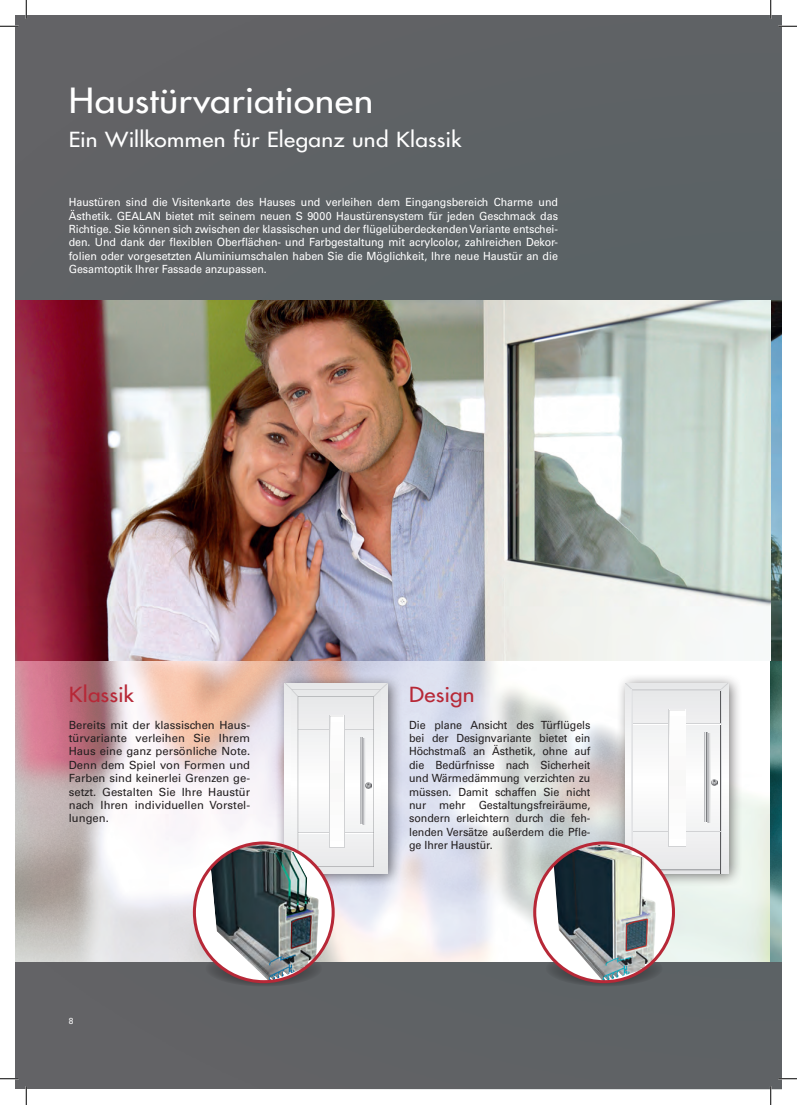
<style>
.page{position:relative;width:797px;height:1105px;background:#fff}
.page>*{position:absolute;margin:0;border:0;box-sizing:border-box;transform-origin:0 0}
.t1{font:33.75px "Futura LT";letter-spacing:.005em;color:#fff;scale:1.11 1}
.t2{font:20.25px "Futura LT";letter-spacing:.01em;color:#fff;scale:1.11 1}
.t3{font:20.25px "Futura LT";letter-spacing:.01em;color:#b72837;scale:1.11 1}
.t4{font:11.25px/13.4px "Univers LT";letter-spacing:-.005em;color:#fff;text-align:justify;scale:.95 1}
.t5{font:11.25px/13.4px "Univers LT";letter-spacing:-.005em;color:#231f20;text-align:justify;scale:.95 1}
.t6{font:11.25px/13.4px "Univers LT";letter-spacing:-.005em;color:#231f20;text-align:justify}
.t7{font:8.75px "Univers LT";color:#fff;scale:.95 1}
</style>
<div class="page">
<div style="left:16px;top:16px;width:765px;height:1073px;background:#5f6265"></div>
<img style="left:16px;top:300px;width:765px;height:362px">
<svg style="left:545px;top:962px;width:117px;height:24px"></svg>
<svg style="left:205px;top:962px;width:117px;height:24px"></svg>
<svg style="left:16px;top:662px;width:754px;height:300px"></svg>
<img style="left:770px;top:662px;width:11px;height:300px">
<div style="left:275px;top:674px;width:127px;height:214px;background:#231f20;opacity:.6"></div>
<svg style="left:285px;top:683px;width:103px;height:190px"></svg>
<svg style="left:194px;top:843px;width:139px;height:139px"></svg>
<img style="left:209px;top:843px;width:110px;height:139px">
<div style="left:193px;top:841px;width:142px;height:142px;border:3px solid #b72837;border-radius:50%"></div>
<div style="left:616px;top:674px;width:126px;height:214px;background:#231f20;opacity:.6"></div>
<svg style="left:625px;top:683px;width:103px;height:190px"></svg>
<svg style="left:625px;top:683px;width:7px;height:7px"></svg>
<svg style="left:720px;top:683px;width:8px;height:7px"></svg>
<div style="left:632px;top:690px;width:89px;height:183px;background:#f2f3f4"></div>
<svg style="left:706px;top:734px;width:4px;height:88px"></svg>
<svg style="left:704px;top:732px;width:3px;height:89px"></svg>
<svg style="left:658px;top:869px;width:62px;height:4px"></svg>
<hr style="left:631px;top:690px;width:1px;height:183px;background:#e6e7e9">
<hr style="left:720px;top:690px;width:1px;height:183px;background:#59595c">
<hr style="left:632px;top:690px;width:88px;height:1px;background:#d9dadc">
<hr style="left:632px;top:724px;width:88px;height:1px;background:#fff">
<hr style="left:632px;top:723px;width:88px;height:1px;background:#d1d2d4">
<hr style="left:632px;top:831px;width:88px;height:1px;background:#d1d2d4">
<svg style="left:668px;top:709px;width:18px;height:138px"></svg>
<div style="left:669px;top:710px;width:16px;height:136px;background:#fbfbfa"></div>
<svg style="left:669px;top:710px;width:16px;height:17px"></svg>
<svg style="left:711px;top:779px;width:6px;height:6px"></svg>
<div style="left:534px;top:843px;width:139px;height:139px;background:#fff;border-radius:50%"></div>
<img style="left:553px;top:844px;width:103px;height:138px">
<div style="left:533px;top:841px;width:142px;height:142px;border:3px solid #b72837;border-radius:50%"></div>
<svg style="left:0;top:25px;width:19px;height:2px"></svg>
<svg style="left:778px;top:25px;width:19px;height:2px"></svg>
<svg style="left:0;top:1078px;width:19px;height:1px"></svg>
<svg style="left:778px;top:1078px;width:19px;height:1px"></svg>
<svg style="left:25px;top:0;width:2px;height:19px"></svg>
<svg style="left:25px;top:1086px;width:2px;height:19px"></svg>
<svg style="left:770px;top:0;width:1px;height:19px"></svg>
<svg style="left:770px;top:1086px;width:1px;height:19px"></svg>
<h1 class="t1" style="left:69px;top:78px;width:276px">Haustürvariationen</h1>
<h2 class="t2" style="left:69px;top:126px;width:355px">Ein Willkommen für Eleganz und Klassik</h2>
<p class="t4" style="left:69px;top:196px;width:516px">Haustüren sind die Visitenkarte des Hauses und verleihen dem Eingangsbereich Charme und Ästhetik. GEALAN bietet mit seinem neuen S 9000 Haustürensystem für jeden Geschmack das Richtige. Sie können sich zwischen der klassischen und der flügelüberdeckenden Variante entschei&shy;den. Und dank der flexiblen Oberflächen- und Farbgestaltung mit acrylcolor, zahlreichen Dekor&shy;folien oder vorgesetzten Aluminiumschalen haben Sie die Möglichkeit, Ihre neue Haustür an die Gesamtoptik Ihrer Fassade anzupassen.</p>
<h2 class="t3" style="left:69px;top:681px;width:60px">Klassik</h2>
<p class="t6" style="left:69px;top:718px;width:183px">Bereits mit der klassischen Haus&shy;türvariante verleihen Sie Ihrem Haus eine ganz persönliche Note.<br>Denn dem Spiel von Formen und Farben sind keinerlei Grenzen ge&shy;setzt. Gestalten Sie Ihre Haustür nach Ihren individuellen Vorstel&shy;lungen.</p>
<p class="t7" style="left:69px;top:1015px;width:6px">8</p>
<h2 class="t3" style="left:409px;top:681px;width:61px">Design</h2>
<p class="t5" style="left:409px;top:718px;width:192px">Die plane Ansicht des Türflügels bei der Designvariante bietet ein Höchstmaß an Ästhetik, ohne auf die Bedürfnisse nach Sicherheit und Wärmedämmung verzichten zu müssen. Damit schaffen Sie nicht nur mehr Gestaltungsfreiräume, sondern erleichtern durch die feh&shy;lenden Versätze außerdem die Pfle&shy;ge Ihrer Haustür.</p>
</div>
